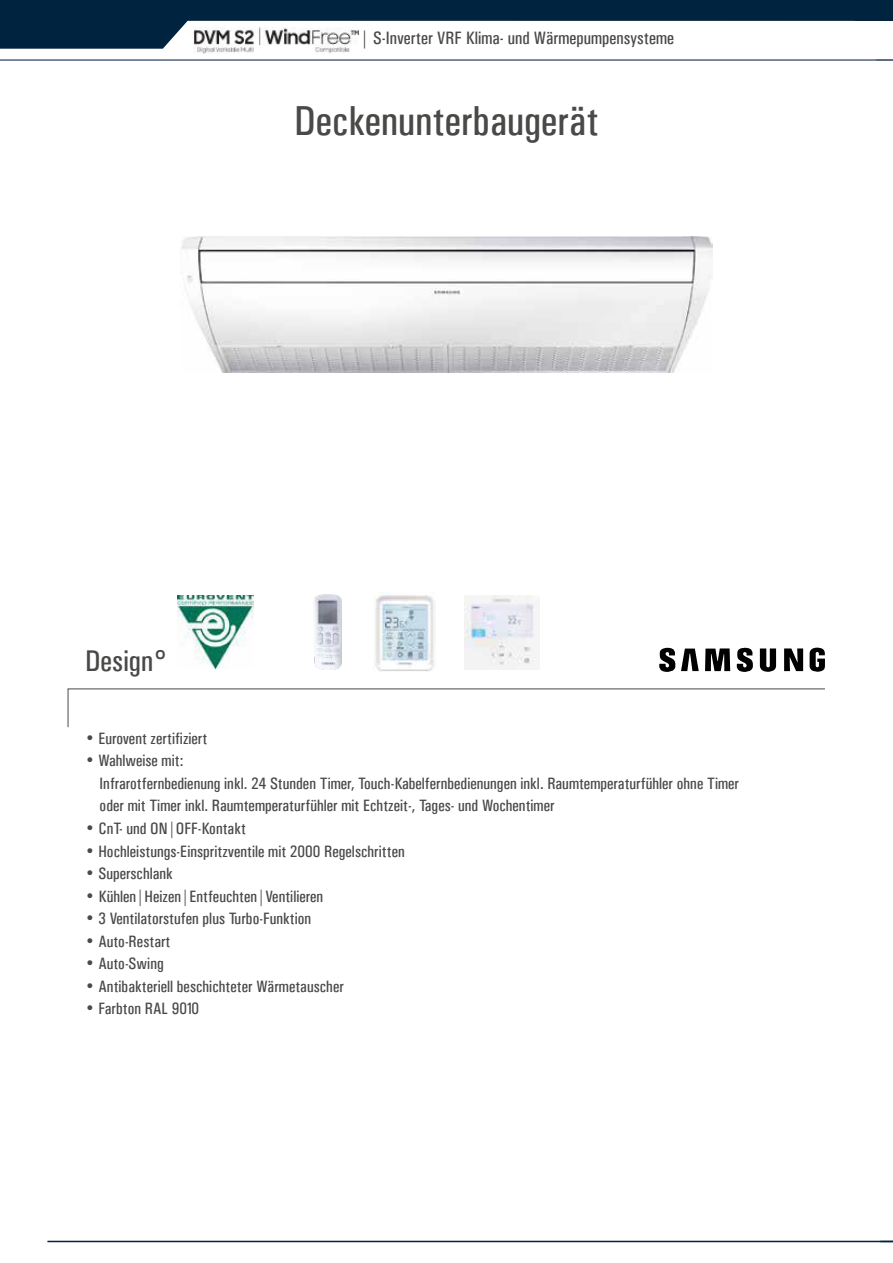
<style>
.page{position:relative;width:893px;height:1263px;background:#fff}
.page>*{position:absolute;margin:0;border:0;box-sizing:border-box;transform-origin:0 0}
.t1{font:42px "Univers Condensed";color:#4a4948}
.t2{font:30px "Univers Condensed";color:#4a4948}
.t3{font:18px "Univers Condensed";color:#4a4948}
.t4{font:16.5px/22.5px "Univers Condensed";color:#4a4948}
.s1{font-family:"Futura BT";font-weight:300}
</style>
<div class="page">
<svg style="left:0;top:0;width:893px;height:49px"></svg>
<hr style="left:47px;top:1241px;width:846px;height:1px;background:#00233f">
<hr style="left:0;top:59px;width:893px;height:2px;background:#516380">
<img style="left:193px;top:28px;width:166px;height:25px">
<svg style="left:67px;top:688px;width:758px;height:40px"></svg>
<img style="left:181px;top:236px;width:532px;height:136px">
<svg style="left:737px;top:647px;width:16px;height:25px"></svg>
<svg style="left:705px;top:648px;width:25px;height:23px"></svg>
<svg style="left:809px;top:647px;width:16px;height:25px"></svg>
<svg style="left:784px;top:648px;width:19px;height:23px"></svg>
<svg style="left:759px;top:648px;width:17px;height:24px"></svg>
<svg style="left:659px;top:648px;width:40px;height:24px"></svg>
<img style="left:178px;top:595px;width:75px;height:73px">
<img style="left:313px;top:594px;width:29px;height:76px">
<img style="left:373px;top:592px;width:63px;height:80px">
<img style="left:465px;top:596px;width:74px;height:73px">
<p class="t3" style="left:360px;top:27px;width:315px">| S-Inverter VRF Klima- und Wärmepumpensysteme</p>
<h1 class="t1" style="left:294px;top:96px;width:306px">Deckenunterbaugerät</h1>
<h2 class="t2" style="left:85px;top:643px;width:84px">Design°</h2>
<p class="t4" style="left:85px;top:727px;width:124px"><span class="s1">•</span> Eurovent zertifiziert</p>
<p class="t4" style="left:100px;top:750px;width:641px;text-indent:-15px"><span class="s1">•</span> Wahlweise mit:<br>Infrarotfernbedienung inkl. 24 Stunden Timer, Touch-Kabelfernbedienungen inkl. Raumtemperaturfühler ohne Timer oder mit Timer inkl. Raumtemperaturfühler mit Echtzeit-, Tages- und Wochentimer</p>
<p class="t4" style="left:85px;top:817px;width:162px"><span class="s1">•</span> CnT- und ON|OFF-Kontakt</p>
<p class="t4" style="left:85px;top:840px;width:321px"><span class="s1">•</span> Hochleistungs-Einspritzventile mit 2000 Regelschritten</p>
<p class="t4" style="left:85px;top:862px;width:89px"><span class="s1">•</span> Superschlank</p>
<p class="t4" style="left:85px;top:885px;width:240px"><span class="s1">•</span> Kühlen|Heizen|Entfeuchten|Ventilieren</p>
<p class="t4" style="left:85px;top:907px;width:228px"><span class="s1">•</span> 3 Ventilatorstufen plus Turbo-Funktion</p>
<p class="t4" style="left:85px;top:930px;width:87px"><span class="s1">•</span> Auto-Restart</p>
<p class="t4" style="left:85px;top:952px;width:80px"><span class="s1">•</span> Auto-Swing</p>
<p class="t4" style="left:85px;top:975px;width:260px"><span class="s1">•</span> Antibakteriell beschichteter Wärmetauscher</p>
<p class="t4" style="left:85px;top:997px;width:116px"><span class="s1">•</span> Farbton RAL 9010</p>
</div>
